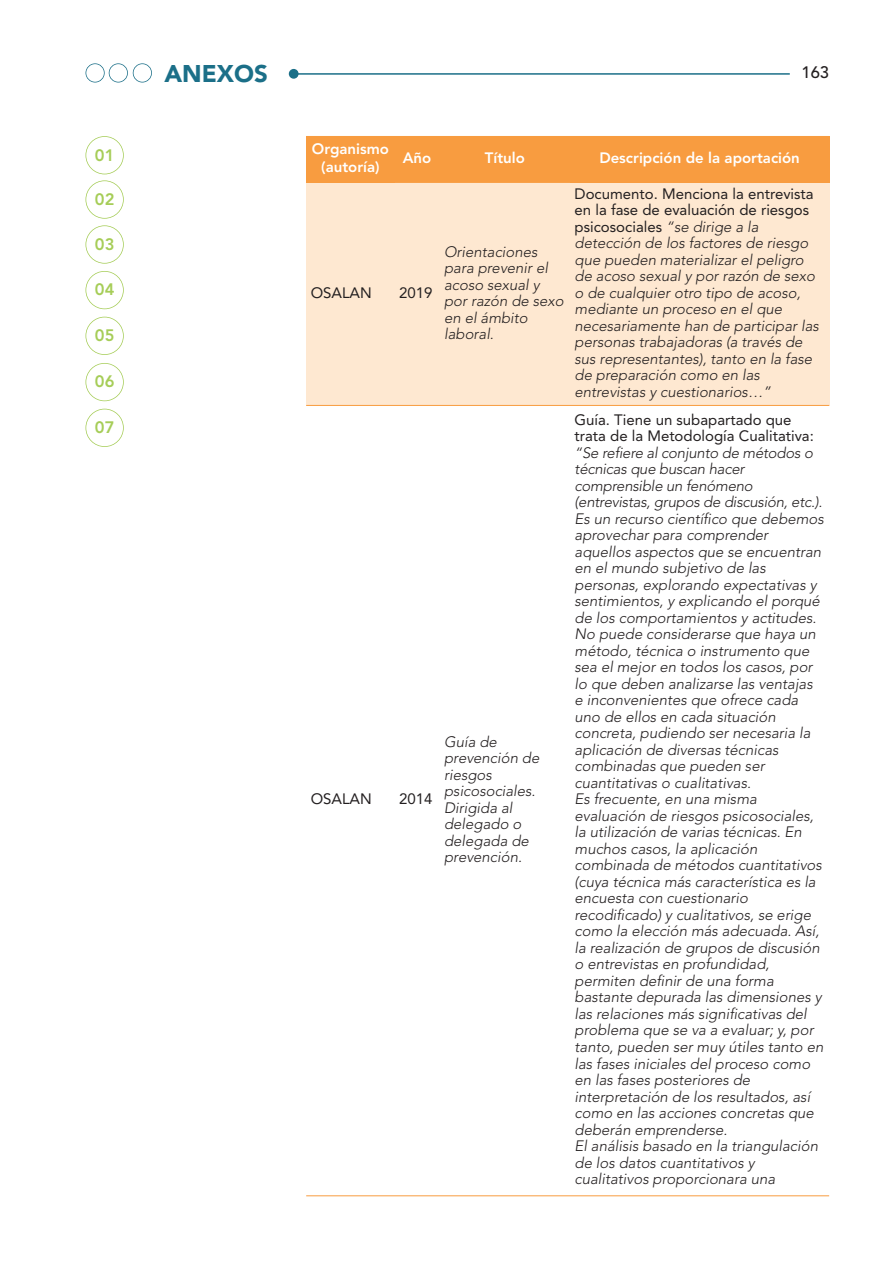
<style>
.page{position:relative;width:893px;height:1263px;background:#fff}
.page>*{position:absolute;margin:0;border:0;box-sizing:border-box;transform-origin:0 0}
.t1{font:900 24px "Avenir LT Std";color:#1b6f88}
.t2{font:800 16.5px "Avenir LT Std";color:#a6cd58}
.t3{font:500 16.5px "Avenir LT Std";color:#231f20}
.t4{font:italic 300 15px/16.5px "Avenir LT Std";color:#231f20}
.t5{font:800 15px/18px "Avenir LT Std";color:#fff;text-align:center}
.t6{font:15px "Avenir LT Std";color:#231f20}
.s1{font-weight:400;font-style:normal}
</style>
<div class="page">
<hr style="left:292px;top:73px;width:498px;height:2px;background:#1b6f88">
<div style="left:289px;top:69px;width:10px;height:10px;background:#1b6f88;border-radius:50%"></div>
<div style="left:86px;top:63px;width:19px;height:20px;border:2px solid #1b6f88;border-radius:50%"></div>
<div style="left:85px;top:136px;width:39px;height:38px;border:2px solid #a6cd58;border-radius:50%"></div>
<div style="left:109px;top:63px;width:19px;height:20px;border:2px solid #1b6f88;border-radius:50%"></div>
<div style="left:133px;top:63px;width:19px;height:20px;border:2px solid #1b6f88;border-radius:50%"></div>
<div style="left:85px;top:180px;width:39px;height:39px;border:2px solid #a6cd58;border-radius:50%"></div>
<div style="left:395px;top:136px;width:45px;height:46px;background:#f89c40"></div>
<div style="left:306px;top:182px;width:89px;height:223px;background:#fee8d1"></div>
<div style="left:440px;top:136px;width:130px;height:46px;background:#f89c40"></div>
<div style="left:395px;top:182px;width:45px;height:223px;background:#fee8d1"></div>
<div style="left:440px;top:182px;width:130px;height:223px;background:#fee8d1"></div>
<div style="left:570px;top:182px;width:259px;height:223px;background:#fee8d1"></div>
<hr style="left:306px;top:182px;width:523px;height:1px;background:#f89c40">
<hr style="left:306px;top:405px;width:523px;height:1px;background:#f89c40">
<hr style="left:306px;top:1195px;width:523px;height:1px;background:#f89c40">
<div style="left:306px;top:136px;width:89px;height:46px;background:#f89c40"></div>
<div style="left:570px;top:136px;width:259px;height:46px;background:#f89c40"></div>
<div style="left:85px;top:317px;width:39px;height:38px;border:2px solid #a6cd58;border-radius:50%"></div>
<div style="left:85px;top:271px;width:39px;height:38px;border:2px solid #a6cd58;border-radius:50%"></div>
<div style="left:85px;top:225px;width:39px;height:39px;border:2px solid #a6cd58;border-radius:50%"></div>
<div style="left:85px;top:409px;width:39px;height:38px;border:2px solid #a6cd58;border-radius:50%"></div>
<div style="left:85px;top:363px;width:39px;height:38px;border:2px solid #a6cd58;border-radius:50%"></div>
<p class="t2" style="left:95px;top:148px;width:21px">01</p>
<p class="t2" style="left:95px;top:192px;width:21px">02</p>
<p class="t2" style="left:95px;top:237px;width:21px">03</p>
<p class="t2" style="left:95px;top:283px;width:21px">04</p>
<p class="t2" style="left:95px;top:329px;width:21px">05</p>
<p class="t2" style="left:95px;top:375px;width:21px">06</p>
<p class="t2" style="left:95px;top:421px;width:21px">07</p>
<h1 class="t1" style="left:164px;top:64px;width:105px">ANEXOS</h1>
<p class="t3" style="left:802px;top:66px;width:29px">163</p>
<p class="t5" style="left:312px;top:141px;width:78px">Organismo (autoría)</p>
<p class="t5" style="left:403px;top:150px;width:30px">Año</p>
<p class="t5" style="left:485px;top:150px;width:42px">Título</p>
<p class="t5" style="left:599px;top:150px;width:202px">Descripción de la aportación</p>
<p class="t6" style="left:311px;top:286px;width:63px">OSALAN</p>
<p class="t6" style="left:399px;top:286px;width:35px">2019</p>
<p class="t6" style="left:311px;top:793px;width:63px">OSALAN</p>
<p class="t6" style="left:399px;top:793px;width:35px">2014</p>
<p class="t4" style="left:444px;top:244px;width:121px">Orientaciones para prevenir el acoso sexual y por razón de sexo en el ámbito laboral.</p>
<p class="t4" style="left:444px;top:734px;width:97px">Guía de prevención de riesgos psicosociales.<br>Dirigida al delegado o delegada de prevención.</p>
<p class="t4" style="left:575px;top:187px;width:246px"><span class="s1">Documento. Menciona la entrevista en la fase de evaluación de riesgos psicosociales</span> “se dirige a la detección de los factores de riesgo que pueden materializar el peligro de acoso sexual y por razón de sexo o de cualquier otro tipo de acoso, mediante un proceso en el que necesariamente han de participar las personas trabajadoras (a través de sus representantes), tanto en la fase de preparación como en las entrevistas y cuestionarios…”</p>
<p class="t4" style="left:575px;top:413px;width:251px"><span class="s1">Guía. Tiene un subapartado que trata de la Metodología Cualitativa: </span>“Se refiere al conjunto de métodos o técnicas que buscan hacer comprensible un fenómeno (entrevistas, grupos de discusión, etc.).<br>Es un recurso científico que debemos aprovechar para comprender aquellos aspectos que se encuentran en el mundo subjetivo de las personas, explorando expectativas y sentimientos, y explicando el porqué de los comportamientos y actitudes.<br>No puede considerarse que haya un método, técnica o instrumento que sea el mejor en todos los casos, por lo que deben analizarse las ventajas e inconvenientes que ofrece cada uno de ellos en cada situación concreta, pudiendo ser necesaria la aplicación de diversas técnicas combinadas que pueden ser cuantitativas o cualitativas.<br>Es frecuente, en una misma evaluación de riesgos psicosociales, la utilización de varias técnicas. En muchos casos, la aplicación combinada de métodos cuantitativos (cuya técnica más característica es la encuesta con cuestionario recodificado) y cualitativos, se erige como la elección más adecuada. Así, la realización de grupos de discusión o entrevistas en profundidad, permiten definir de una forma bastante depurada las dimensiones y las relaciones más significativas del problema que se va a evaluar; y, por tanto, pueden ser muy útiles tanto en las fases iniciales del proceso como en las fases posteriores de interpretación de los resultados, así como en las acciones concretas que deberán emprenderse.<br>El análisis basado en la triangulación de los datos cuantitativos y cualitativos proporcionara una</p>
</div>
